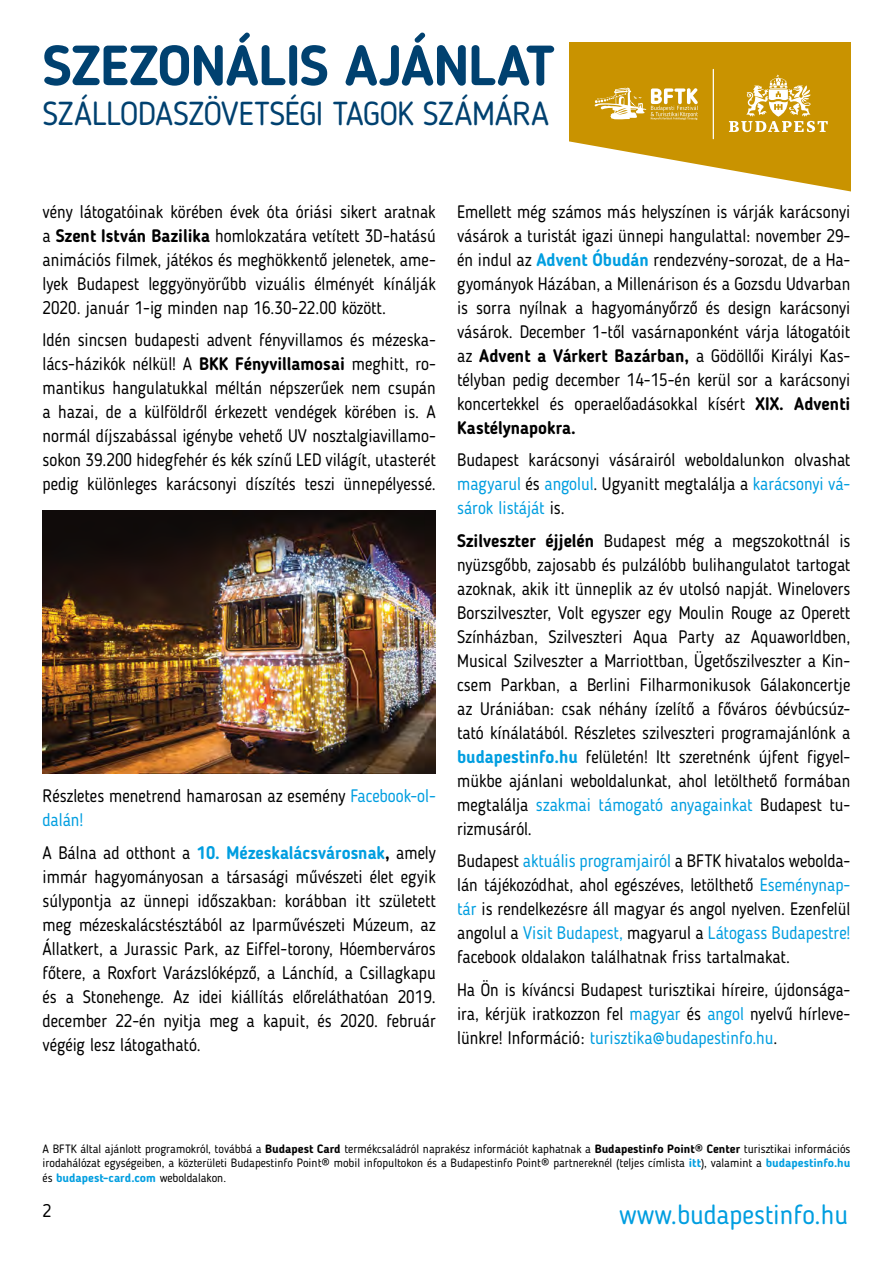
<style>
.page{position:relative;width:893px;height:1263px;background:#fff}
.page>*{position:absolute;margin:0;border:0;box-sizing:border-box;transform-origin:0 0}
.t1{font:700 56.1px "Blogger Sans";letter-spacing:-.01em;color:#004170}
.t2{font:33px "Blogger Sans";letter-spacing:-.02em;color:#004170}
.t3{font:27px "Blogger Sans";color:#009ee0}
.Normál{font:18px/24px "Blogger Sans";color:#000;text-align:justify;scale:.95 1}
.Normál-2{font:18px "Blogger Sans";color:#000}
.t4{font:12px/14.4px "Blogger Sans";color:#000;text-align:justify}
.s1{font-weight:700}
.s2{color:#009ee0}
.s3{font-weight:700;color:#009ee0}
</style>
<div class="page">
<svg style="left:569px;top:43px;width:281px;height:149px"></svg>
<img style="left:43px;top:510px;width:393px;height:264px">
<p class="t1" style="left:43px;top:32px;width:514px">SZEZONÁLIS AJÁNLAT</p>
<p class="t2" style="left:43px;top:94px;width:508px">SZÁLLODASZÖVETSÉGI TAGOK SZÁMÁRA</p>
<p class="Normál" style="left:43px;top:199px;width:416px">vény látogatóinak körében évek óta óriási sikert aratnak a <span class="s1">Szent István Bazilika</span> homlokzatára vetített 3D-hatású animációs filmek, játékos és meghökkentő jelenetek, ame&shy;lyek Budapest leggyönyörűbb vizuális élményét kínálják 2020. január 1-ig minden nap 16.30-22.00 között.</p>
<p class="Normál" style="left:43px;top:328px;width:416px">Idén sincsen budapesti advent fényvillamos és mézeska&shy;lács-házikók nélkül! A <span class="s1">BKK Fényvillamosai</span> meghitt, ro&shy;mantikus hangulatukkal méltán népszerűek nem csupán a hazai, de a külföldről érkezett vendégek körében is. A normál díjszabással igénybe vehető UV nosztalgiavillamo&shy;sokon 39.200 hidegfehér és kék színű LED világít, utasterét pedig különleges karácsonyi díszítés teszi ünnepélyessé.</p>
<p class="Normál" style="left:43px;top:784px;width:416px">Részletes menetrend hamarosan az esemény <span class="s2">Facebook-ol&shy;dalán!</span></p>
<p class="Normál" style="left:43px;top:840px;width:416px">A Bálna ad otthont a <span class="s3">10. Mézeskalácsvárosnak</span><span class="s1">,</span> amely immár hagyományosan a társasági művészeti élet egyik súlypontja az ünnepi időszakban: korábban itt született meg mézeskalácstésztából az Iparművészeti Múzeum, az Állatkert, a Jurassic Park, az Eiffel-torony, Hóemberváros főtere, a Roxfort Varázslóképző, a Lánchíd, a Csillagkapu és a Stonehenge. Az idei kiállítás előreláthatóan 2019. december 22-én nyitja meg a kapuit, és 2020. február végéig lesz látogatható.</p>
<p class="Normál" style="left:457px;top:199px;width:416px">Emellett még számos más helyszínen is várják karácsonyi vásárok a turistát igazi ünnepi hangulattal: november 29- én indul az <span class="s3">Advent Óbudán</span> rendezvény-sorozat, de a Ha&shy;gyományok Házában, a Millenárison és a Gozsdu Udvarban is sorra nyílnak a hagyományőrző és design karácsonyi vásárok. December 1-től vasárnaponként várja látogatóit az <span class="s1">Advent a Várkert Bazárban,</span> a Gödöllői Királyi Kas&shy;télyban pedig december 14-15-én kerül sor a karácsonyi koncertekkel és operaelőadásokkal kísért <span class="s1">XIX. Adventi Kastélynapokra.</span></p>
<p class="Normál" style="left:457px;top:448px;width:416px">Budapest karácsonyi vásárairól weboldalunkon olvashat <span class="s2">magyarul</span> és <span class="s2">angolul</span>. Ugyanitt megtalálja a <span class="s2">karácsonyi vá&shy;sárok listáját</span> is.</p>
<p class="Normál" style="left:457px;top:528px;width:416px"><span class="s1">Szilveszter éjjelén</span> Budapest még a megszokottnál is nyüzsgőbb, zajosabb és pulzálóbb bulihangulatot tartogat azoknak, akik itt ünneplik az év utolsó napját. Winelovers Borszilveszter, Volt egyszer egy Moulin Rouge az Operett Színházban, Szilveszteri Aqua Party az Aquaworldben, Musical Szilveszter a Marriottban, Ügetőszilveszter a Kin&shy;csem Parkban, a Berlini Filharmonikusok Gálakoncertje az Urániában: csak néhány ízelítő a főváros óévbúcsúz&shy;tató kínálatából. Részletes szilveszteri programajánlónk a <span class="s3">budapestinfo.hu</span> felületén! Itt szeretnénk újfent figyel&shy;mükbe ajánlani weboldalunkat, ahol letölthető formában megtalálja <span class="s2">szakmai támogató anyagainkat</span> Budapest tu&shy;rizmusáról.</p>
<p class="Normál" style="left:457px;top:849px;width:416px">Budapest <span class="s2">aktuális programjairól</span> a BFTK hivatalos webolda&shy;lán tájékozódhat, ahol egészéves, letölthető <span class="s2">Eseménynap&shy;tár</span> is rendelkezésre áll magyar és angol nyelven. Ezenfelül angolul a <span class="s2">Visit Budapest,</span> magyarul a <span class="s2">Látogass Budapestre! </span>facebook oldalakon találhatnak friss tartalmakat.</p>
<p class="Normál" style="left:457px;top:977px;width:416px">Ha Ön is kíváncsi Budapest turisztikai híreire, újdonsága&shy;ira, kérjük iratkozzon fel <span class="s2">magyar</span> és <span class="s2">angol</span> nyelvű hírleve&shy;lünkre! Információ: <span class="s2">turisztika@budapestinfo.hu</span>.</p>
<p class="t4" style="left:43px;top:1141px;width:809px">A BFTK által ajánlott programokról, továbbá a <span class="s1">Budapest Card</span> termékcsaládról naprakész információt kaphatnak a <span class="s1">Budapestinfo Point® Center</span> turisztikai információs irodahálózat egységeiben, a közterületi Budapestinfo Point® mobil infopultokon és a Budapestinfo Point® partnereknél (teljes címlista <span class="s3">itt</span>), valamint a <span class="s3">budapestinfo.hu </span>és <span class="s3">budapest-card.com</span> weboldalakon.</p>
<p class="Normál-2" style="left:43px;top:1200px;width:10px">2</p>
<p class="t3" style="left:619px;top:1198px;width:231px">www.budapestinfo.hu</p>
</div>
